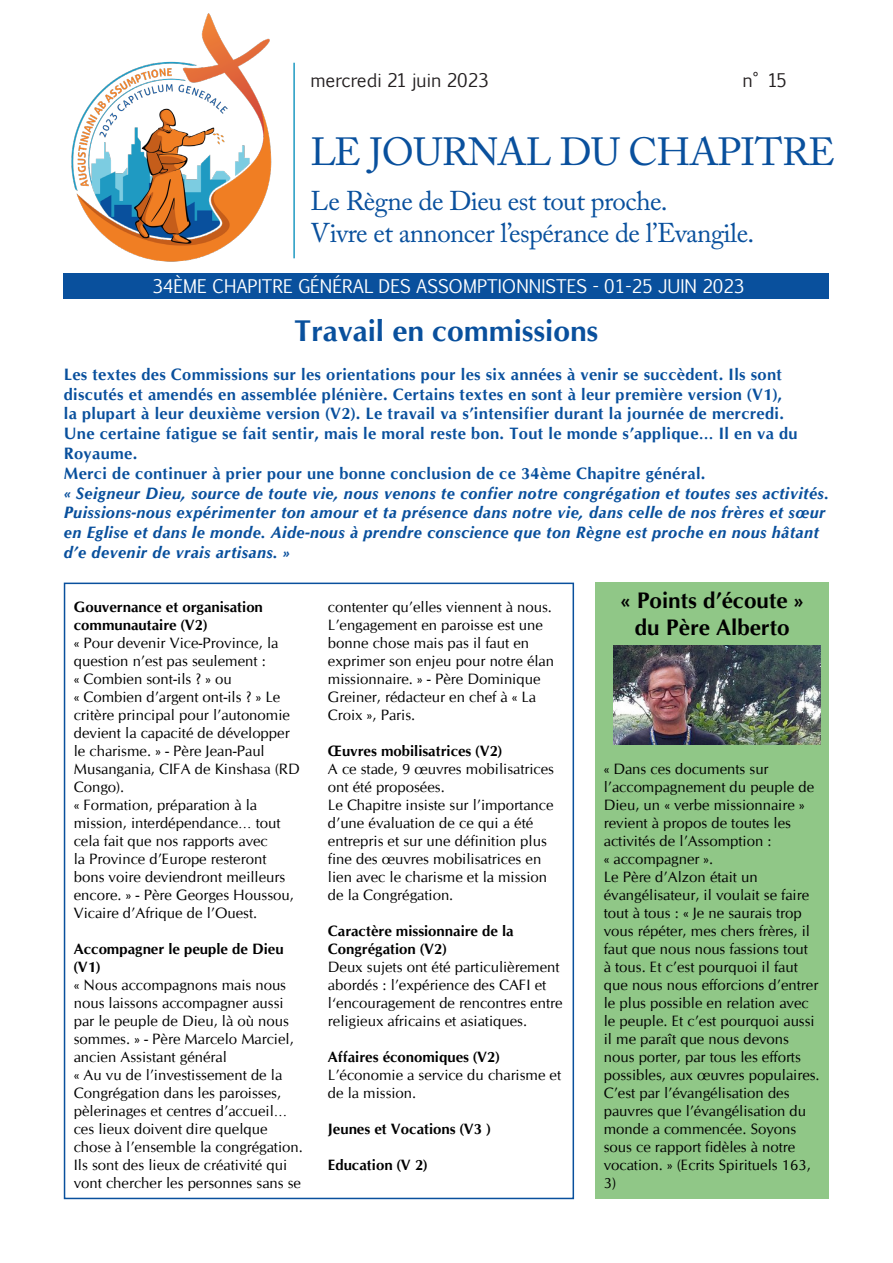
<style>
.page{position:relative;width:893px;height:1263px;background:#fff}
.page>*{position:absolute;margin:0;border:0;box-sizing:border-box;transform-origin:0 0}
.t1{font:39px "Adobe Caslon Pro";letter-spacing:-.02em;color:#09509d}
._1_titolo_articolo{font:700 30px "CG Omega";color:#09509d}
.t2{font:27px "Adobe Caslon Pro";letter-spacing:-.02em;color:#09509d}
._1_titolo_articolo-2{font:700 22.5px/27px "CG Omega";color:#000;text-align:center}
.t3{font:18px "Euphemia CAS";color:#fff}
.t4{font:18px "Euphemia CAS";color:#231f20}
._1_titolo_articolo-3{font:700 16.5px/19.8px "CG Omega";letter-spacing:.02em;color:#09509d}
._1_titolo_articolo-4{font:italic 700 16.5px/19.8px "CG Omega";letter-spacing:.02em;color:#09509d}
.Normale{font:15px/18px "CG Omega";color:#000}
.Normale-2{font:700 15px/18px "CG Omega";color:#000}
</style>
<div class="page">
<hr style="left:293px;top:63px;width:2px;height:195px;background:#1f9ac2">
<img style="left:71px;top:13px;width:201px;height:249px">
<div style="left:64px;top:273px;width:765px;height:26px;background:#09509d"></div>
<div style="left:595px;top:583px;width:234px;height:616px;background:#90c787"></div>
<img style="left:614px;top:646px;width:207px;height:99px">
<div style="left:64px;top:583px;width:510px;height:616px;border:2px solid #09509d"></div>
<p class="t4" style="left:310px;top:67px;width:180px">mercredi 21 juin 2023</p>
<p class="t4" style="left:742px;top:67px;width:46px">n° 15</p>
<p class="t1" style="left:310px;top:128px;width:526px">LE JOURNAL DU CHAPITRE</p>
<p class="t2" style="left:310px;top:185px;width:359px">Le Règne de Dieu est tout proche.</p>
<p class="t2" style="left:310px;top:217px;width:445px">Vivre et annoncer l’espérance de l’Evangile.</p>
<p class="t3" style="left:152px;top:273px;width:593px">34ÈME CHAPITRE GÉNÉRAL DES ASSOMPTIONNISTES - 01-25 JUIN 2023</p>
<p class="_1_titolo_articolo" style="left:295px;top:313px;width:305px">Travail en commissions</p>
<p class="_1_titolo_articolo-3" style="left:64px;top:364px;width:735px">Les textes des Commissions sur les orientations pour les six années à venir se succèdent. Ils sont discutés et amendés en assemblée plénière. Certains textes en sont à leur première version (V1), la plupart à leur deuxième version (V2). Le travail va s’intensifier durant la journée de mercredi.<br>Une certaine fatigue se fait sentir, mais le moral reste bon. Tout le monde s’applique… Il en va du Royaume.</p>
<p class="_1_titolo_articolo-3" style="left:64px;top:463px;width:643px">Merci de continuer à prier pour une bonne conclusion de ce 34ème Chapitre général.</p>
<p class="_1_titolo_articolo-4" style="left:64px;top:483px;width:767px">« Seigneur Dieu, source de toute vie, nous venons te confier notre congrégation et toutes ses activités.<br>Puissions-nous expérimenter ton amour et ta présence dans notre vie, dans celle de nos frères et sœur en Eglise et dans le monde. Aide-nous à prendre conscience que ton Règne est proche en nous hâtant d’e devenir de vrais artisans. »</p>
<p class="Normale-2" style="left:74px;top:598px;width:191px">Gouvernance et organisation communautaire (V2)</p>
<p class="Normale" style="left:74px;top:634px;width:227px">« Pour devenir Vice-Province, la question n’est pas seulement :<br>« Combien sont-ils ? » ou<br>« Combien d’argent ont-ils ? » Le critère principal pour l’autonomie devient la capacité de développer le charisme. » - Père Jean-Paul<br>Musangania, CIFA de Kinshasa (RD<br>Congo).</p>
<p class="Normale" style="left:74px;top:796px;width:222px">« Formation, préparation à la mission, interdépendance… tout cela fait que nos rapports avec<br>la Province d’Europe resteront bons voire deviendront meilleurs encore. » - Père Georges Houssou,<br>Vicaire d’Afrique de l’Ouest.</p>
<p class="Normale-2" style="left:74px;top:940px;width:211px">Accompagner le peuple de Dieu (V1)</p>
<p class="Normale" style="left:74px;top:976px;width:222px">« Nous accompagnons mais nous nous laissons accompagner aussi par le peuple de Dieu, là où nous sommes. » - Père Marcelo Marciel, ancien Assistant général</p>
<p class="Normale" style="left:74px;top:1066px;width:231px">« Au vu de l’investissement de la Congrégation dans les paroisses, pèlerinages et centres d’accueil… ces lieux doivent dire quelque chose à l’ensemble la congrégation.<br>Ils sont des lieux de créativité qui vont chercher les personnes sans se</p>
<p class="Normale" style="left:328px;top:598px;width:228px">contenter qu’elles viennent à nous.<br>L’engagement en paroisse est une bonne chose mais pas il faut en exprimer son enjeu pour notre élan missionnaire. » - Père Dominique<br>Greiner, rédacteur en chef à « La<br>Croix », Paris.</p>
<p class="Normale-2" style="left:328px;top:742px;width:176px">Œuvres mobilisatrices (V2)</p>
<p class="Normale" style="left:328px;top:760px;width:228px">A ce stade, 9 œuvres mobilisatrices ont été proposées.</p>
<p class="Normale" style="left:328px;top:796px;width:227px">Le Chapitre insiste sur l’importance d’une évaluation de ce qui a été entrepris et sur une définition plus fine des œuvres mobilisatrices en lien avec le charisme et la mission de la Congrégation.</p>
<p class="Normale-2" style="left:328px;top:922px;width:187px">Caractère missionnaire de la<br>Congrégation (V2)</p>
<p class="Normale" style="left:328px;top:958px;width:236px">Deux sujets ont été particulièrement abordés : l’expérience des CAFI et l‘encouragement de rencontres entre religieux africains et asiatiques.</p>
<p class="Normale-2" style="left:328px;top:1048px;width:173px">Affaires économiques (V2)</p>
<p class="Normale" style="left:328px;top:1066px;width:235px">L’économie a service du charisme et de la mission.</p>
<p class="Normale-2" style="left:328px;top:1120px;width:164px">Jeunes et Vocations (V3 )</p>
<p class="Normale-2" style="left:328px;top:1156px;width:101px">Education (V 2)</p>
<p class="_1_titolo_articolo-2" style="left:621px;top:586px;width:185px">« Points d’écoute » du Père Alberto</p>
<p class="Normale" style="left:604px;top:760px;width:212px">« Dans ces documents sur l’accompagnement du peuple de<br>Dieu, un « verbe missionnaire » revient à propos de toutes les activités de l’Assomption :<br>« accompagner ».</p>
<p class="Normale" style="left:604px;top:868px;width:217px">Le Père d’Alzon était un évangélisateur, il voulait se faire tout à tous : « Je ne saurais trop vous répéter, mes chers frères, il faut que nous nous fassions tout<br>à tous. Et c’est pourquoi il faut que nous nous efforcions d’entrer le plus possible en relation avec le peuple. Et c’est pourquoi aussi il me paraît que nous devons nous porter, par tous les efforts possibles, aux œuvres populaires.<br>C’est par l’évangélisation des pauvres que l’évangélisation du monde a commencée. Soyons sous ce rapport fidèles à notre vocation. » (Ecrits Spirituels 163,<br>3)</p>
</div>
